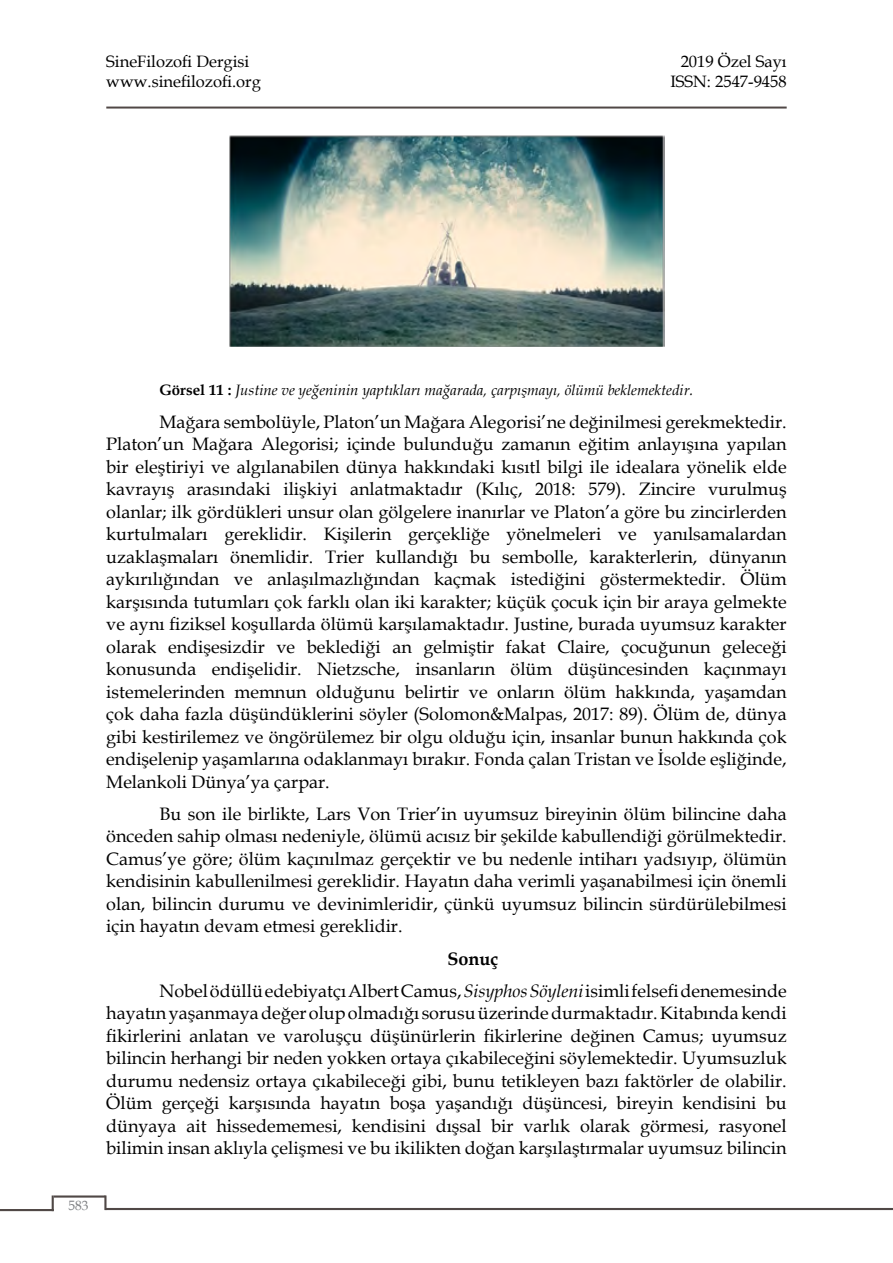
<style>
.page{position:relative;width:893px;height:1263px;background:#fff}
.page>*{position:absolute;margin:0;border:0;box-sizing:border-box;transform-origin:0 0}
.düz_metin{font:18px/22.5px "Book Antiqua";color:#000;text-align:justify}
.Başlık{font:700 18px "Book Antiqua";color:#000}
.t1{font:16.5px/19.8px "Book Antiqua";color:#000}
.tablo_altı_yazısı{font:italic 15px "Book Antiqua";color:#000}
.t2{font:13.5px "Book Antiqua";color:#7e8083}
.s1{font-weight:700;font-style:normal}
.s2{font-style:italic}
</style>
<div class="page">
<hr style="left:106px;top:107px;width:681px;height:2px;background:#504846">
<hr style="left:105px;top:1208px;width:788px;height:2px;background:#504846">
<hr style="left:104px;top:1195px;width:3px;height:15px;background:#504846">
<hr style="left:54px;top:1195px;width:51px;height:2px;background:#504846">
<svg style="left:52px;top:1195px;width:2px;height:14px"></svg>
<hr style="left:0;top:1209px;width:54px;height:2px;background:#504846">
<img style="left:229px;top:135px;width:435px;height:212px">
<p class="t1" style="left:106px;top:51px;width:156px">SineFilozofi Dergisi www.sinefilozofi.org</p>
<p class="t1" style="left:670px;top:51px;width:118px;text-align:right">2019 Özel Sayı<br>ISSN: 2547-9458</p>
<p class="t2" style="left:68px;top:1196px;width:22px">583</p>
<p class="tablo_altı_yazısı" style="left:159px;top:380px;width:535px"><span class="s1">Görsel 11 :</span> Justine ve yeğeninin yaptıkları mağarada, çarpışmayı, ölümü beklemektedir.</p>
<p class="düz_metin" style="left:106px;top:410px;width:682px;text-indent:53px">Mağara sembolüyle, Platon’un Mağara Alegorisi’ne değinilmesi gerekmektedir.<br>Platon’un Mağara Alegorisi; içinde bulunduğu zamanın eğitim anlayışına yapılan bir eleştiriyi ve algılanabilen dünya hakkındaki kısıtl bilgi ile idealara yönelik elde kavrayış arasındaki ilişkiyi anlatmaktadır (Kılıç, 2018: 579). Zincire vurulmuş olanlar; ilk gördükleri unsur olan gölgelere inanırlar ve Platon’a göre bu zincirlerden kurtulmaları gereklidir. Kişilerin gerçekliğe yönelmeleri ve yanılsamalardan uzaklaşmaları önemlidir. Trier kullandığı bu sembolle, karakterlerin, dünyanın aykırılığından ve anlaşılmazlığından kaçmak istediğini göstermektedir. Ölüm karşısında tutumları çok farklı olan iki karakter; küçük çocuk için bir araya gelmekte ve aynı fiziksel koşullarda ölümü karşılamaktadır. Justine, burada uyumsuz karakter olarak endişesizdir ve beklediği an gelmiştir fakat Claire, çocuğunun geleceği konusunda endişelidir. Nietzsche, insanların ölüm düşüncesinden kaçınmayı istemelerinden memnun olduğunu belirtir ve onların ölüm hakkında, yaşamdan çok daha fazla düşündüklerini söyler (Solomon&amp;Malpas, 2017: 89). Ölüm de, dünya gibi kestirilemez ve öngörülemez bir olgu olduğu için, insanlar bunun hakkında çok endişelenip yaşamlarına odaklanmayı bırakır. Fonda çalan Tristan ve İsolde eşliğinde, Melankoli Dünya’ya çarpar.</p>
<p class="düz_metin" style="left:106px;top:802px;width:682px;text-indent:53px">Bu son ile birlikte, Lars Von Trier’in uyumsuz bireyinin ölüm bilincine daha önceden sahip olması nedeniyle, ölümü acısız bir şekilde kabullendiği görülmektedir.<br>Camus’ye göre; ölüm kaçınılmaz gerçektir ve bu nedenle intiharı yadsıyıp, ölümün kendisinin kabullenilmesi gereklidir. Hayatın daha verimli yaşanabilmesi için önemli olan, bilincin durumu ve devinimleridir, çünkü uyumsuz bilincin sürdürülebilmesi için hayatın devam etmesi gereklidir.</p>
<p class="Başlık" style="left:448px;top:946px;width:52px">Sonuç</p>
<p class="düz_metin" style="left:106px;top:979px;width:682px;text-indent:53px">Nobel ödüllü edebiyatçı Albert Camus, <span class="s2">Sisyphos Söyleni</span> isimli felsefi denemesinde hayatın yaşanmaya değer olup olmadığı sorusu üzerinde durmaktadır. Kitabında kendi fikirlerini anlatan ve varoluşçu düşünürlerin fikirlerine değinen Camus; uyumsuz bilincin herhangi bir neden yokken ortaya çıkabileceğini söylemektedir. Uyumsuzluk durumu nedensiz ortaya çıkabileceği gibi, bunu tetikleyen bazı faktörler de olabilir.<br>Ölüm gerçeği karşısında hayatın boşa yaşandığı düşüncesi, bireyin kendisini bu dünyaya ait hissedememesi, kendisini dışsal bir varlık olarak görmesi, rasyonel bilimin insan aklıyla çelişmesi ve bu ikilikten doğan karşılaştırmalar uyumsuz bilincin</p>
</div>
